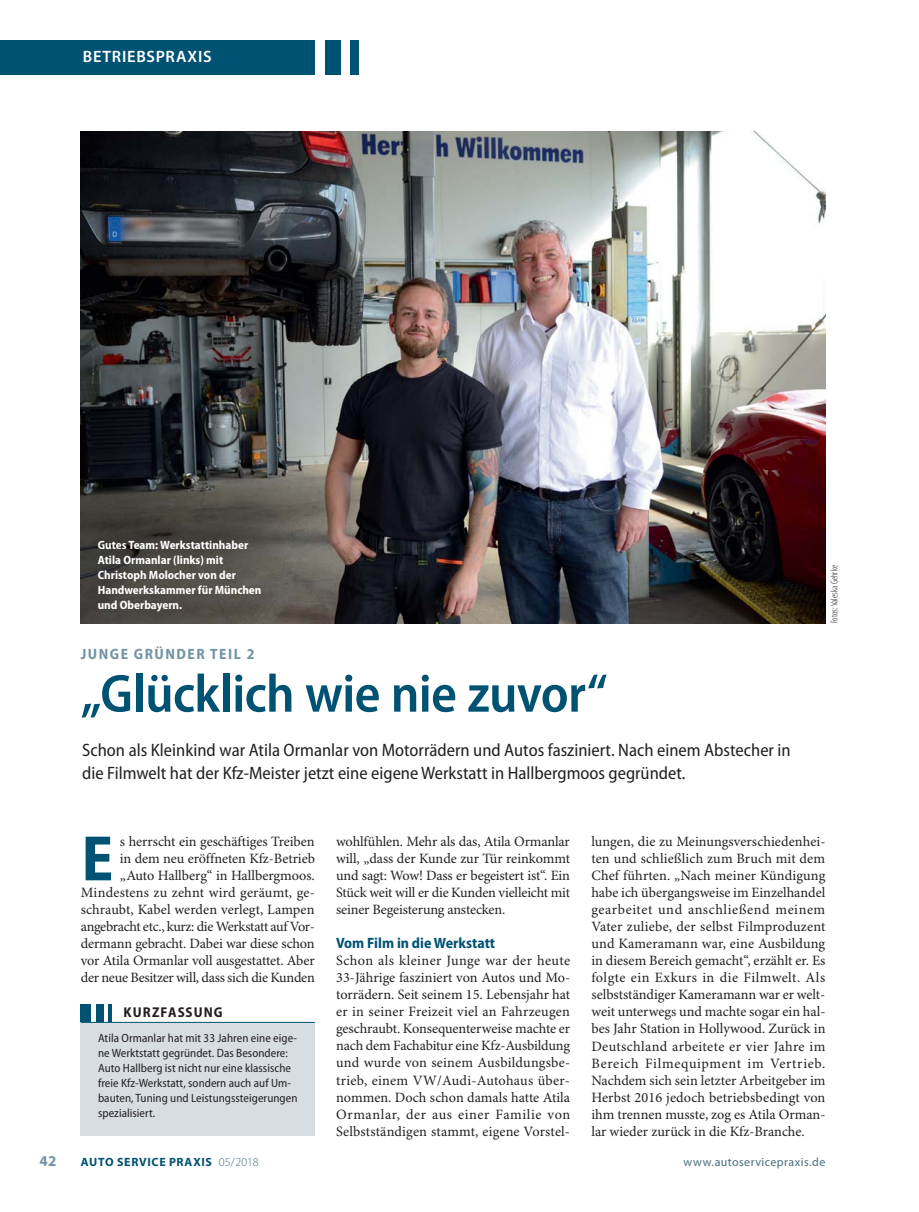
<style>
.page{position:relative;width:919px;height:1212px;background:#fff}
.page>*{position:absolute;margin:0;border:0;box-sizing:border-box;transform-origin:0 0}
.t1{font:700 semi-condensed 64.65px "Myriad Pro";color:#005273}
.t2{font:600 semi-condensed 54px "Myriad Pro";letter-spacing:-.015em;color:#005273}
.t3{font:semi-condensed 18px/22.5px "Myriad Pro";color:#231f20}
.t4{font:600 16.5px "Myriad Pro";letter-spacing:.045em;color:#fff}
.t5{font:700 semi-condensed 15px "Myriad Pro";color:#005273}
.t6{font:700 semi-condensed 15px "Myriad Pro";letter-spacing:.1em;color:#7294a5}
.t7{font:700 15px "Myriad Pro";color:#7294a5}
.t8{font:14.25px/17px "Minion Pro";letter-spacing:-.005em;color:#231f20;text-align:justify}
.t9{font:700 semi-condensed 14.25px "Myriad Pro";letter-spacing:.075em;color:#231f20}
.t10{font:semi-condensed 12px/15px "Myriad Pro";letter-spacing:.005em;color:#231f20}
.t11{font:700 semi-condensed 12px/15px "Myriad Pro";color:#fff}
.t12{font:700 12px "Myriad Pro";letter-spacing:.055em;color:#005273}
.t13{font:12px "Myriad Pro";letter-spacing:.035em;color:#476e7f}
.t14{font:300 condensed 9.75px "Myriad Pro";color:#231f20}
.s1{font-weight:300;color:#476e7f}
</style>
<div class="page">
<div style="left:350px;top:40px;width:8px;height:34px;background:#005273"></div>
<div style="left:325px;top:40px;width:15px;height:34px;background:#005273"></div>
<div style="left:0;top:40px;width:315px;height:34px;background:#005273"></div>
<div style="left:81px;top:1022px;width:234px;height:113px;background:#d8dde1"></div>
<div style="left:81px;top:1005px;width:10px;height:17px;background:#005273"></div>
<div style="left:96px;top:1005px;width:7px;height:17px;background:#005273"></div>
<hr style="left:109px;top:1005px;width:3px;height:17px;background:#005273">
<hr style="left:81px;top:1022px;width:234px;height:1px;background:#005273">
<img style="left:81px;top:131px;width:744px;height:492px">
<p class="t4" style="left:83px;top:47px;width:130px">BETRIEBSPRAXIS</p>
<p class="t11" style="left:98px;top:538px;width:165px">Gutes Team: Werkstattinhaber<br>Atila Ormanlar (links) mit<br>Christoph Molocher von der<br>Handwerkskammer für München und Oberbayern.</p>
<p class="t6" style="left:81px;top:648px;width:175px">JUNGE GRÜNDER TEIL 2</p>
<h2 class="t2" style="left:81px;top:661px;width:528px">„Glücklich wie nie zuvor“</h2>
<p class="t3" style="left:82px;top:741px;width:710px">Schon als Kleinkind war Atila Ormanlar von Motorrädern und Autos fasziniert. Nach einem Abstecher in die Filmwelt hat der Kfz-Meister jetzt eine eigene Werkstatt in Hallbergmoos gegründet.</p>
<p class="t14" style="left:828px;top:623px;width:60px;rotate:-90deg">Fotos: Valeska Gehrke</p>
<p class="t8" style="left:81px;top:834px;width:235px;text-align:right">s herrscht ein geschäftiges Treiben<br>in dem neu eröffneten Kfz-Betrieb<br>„Auto Hallberg“ in Hallbergmoos.<br>Mindestens zu zehnt wird geräumt, ge&shy;schraubt, Kabel werden verlegt, Lampen angebracht etc., kurz: die Werkstatt auf Vor&shy;dermann gebracht. Dabei war diese schon vor Atila Ormanlar voll ausgestattet. Aber der neue Besitzer will, dass sich die Kunden</p>
<p class="t9" style="left:123px;top:1007px;width:101px">KURZFASSUNG</p>
<p class="t10" style="left:98px;top:1032px;width:201px">Atila Ormanlar hat mit 33 Jahren eine eige&shy;ne Werktstatt gegründet. Das Besondere:<br>Auto Hallberg ist nicht nur eine klassische freie Kfz-Werkstatt, sondern auch auf Um&shy;bauten, Tuning und Leistungssteigerungen spezialisiert.</p>
<h1 class="t1" style="left:81px;top:834px;width:33px">E</h1>
<p class="t8" style="left:336px;top:834px;width:235px">wohlfühlen. Mehr als das, Atila Ormanlar will, „dass der Kunde zur Tür reinkommt und sagt: Wow! Dass er begeistert ist“. Ein Stück weit will er die Kunden vielleicht mit seiner Begeisterung anstecken.</p>
<p class="t5" style="left:336px;top:938px;width:160px">Vom Film in die Werkstatt</p>
<p class="t8" style="left:336px;top:953px;width:236px">Schon als kleiner Junge war der heute 33-Jährige fasziniert von Autos und Mo&shy;torrädern. Seit seinem 15. Lebensjahr hat er in seiner Freizeit viel an Fahrzeugen geschraubt. Konsequenterweise machte er nach dem Fachabitur eine Kfz-Ausbildung und wurde von seinem Ausbildungsbe&shy;trieb, einem VW/Audi-Autohaus über&shy;nommen. Doch schon damals hatte Atila Ormanlar, der aus einer Familie von Selbstständigen stammt, eigene Vorstel-</p>
<p class="t8" style="left:591px;top:834px;width:235px">lungen, die zu Meinungsverschiedenhei&shy;ten und schließlich zum Bruch mit dem Chef führten. „Nach meiner Kündigung habe ich übergangsweise im Einzelhandel gearbeitet und anschließend meinem Vater zuliebe, der selbst Filmproduzent und Kameramann war, eine Ausbildung in diesem Bereich gemacht“, erzählt er. Es folgte ein Exkurs in die Filmwelt. Als selbstständiger Kameramann war er welt&shy;weit unterwegs und machte sogar ein hal&shy;bes Jahr Station in Hollywood. Zurück in Deutschland arbeitete er vier Jahre im Bereich Filmequipment im Vertrieb.<br>Nachdem sich sein letzter Arbeitgeber im Herbst 2016 jedoch betriebsbedingt von ihm trennen musste, zog es Atila Orman&shy;lar wieder zurück in die Kfz-Branche.</p>
<p class="t7" style="left:39px;top:1155px;width:19px">42</p>
<p class="t12" style="left:81px;top:1157px;width:179px">AUTO SERVICE PRAXIS <span class="s1">05/2018</span></p>
<p class="t13" style="left:683px;top:1157px;width:143px">www.autoservicepraxis.de</p>
</div>
